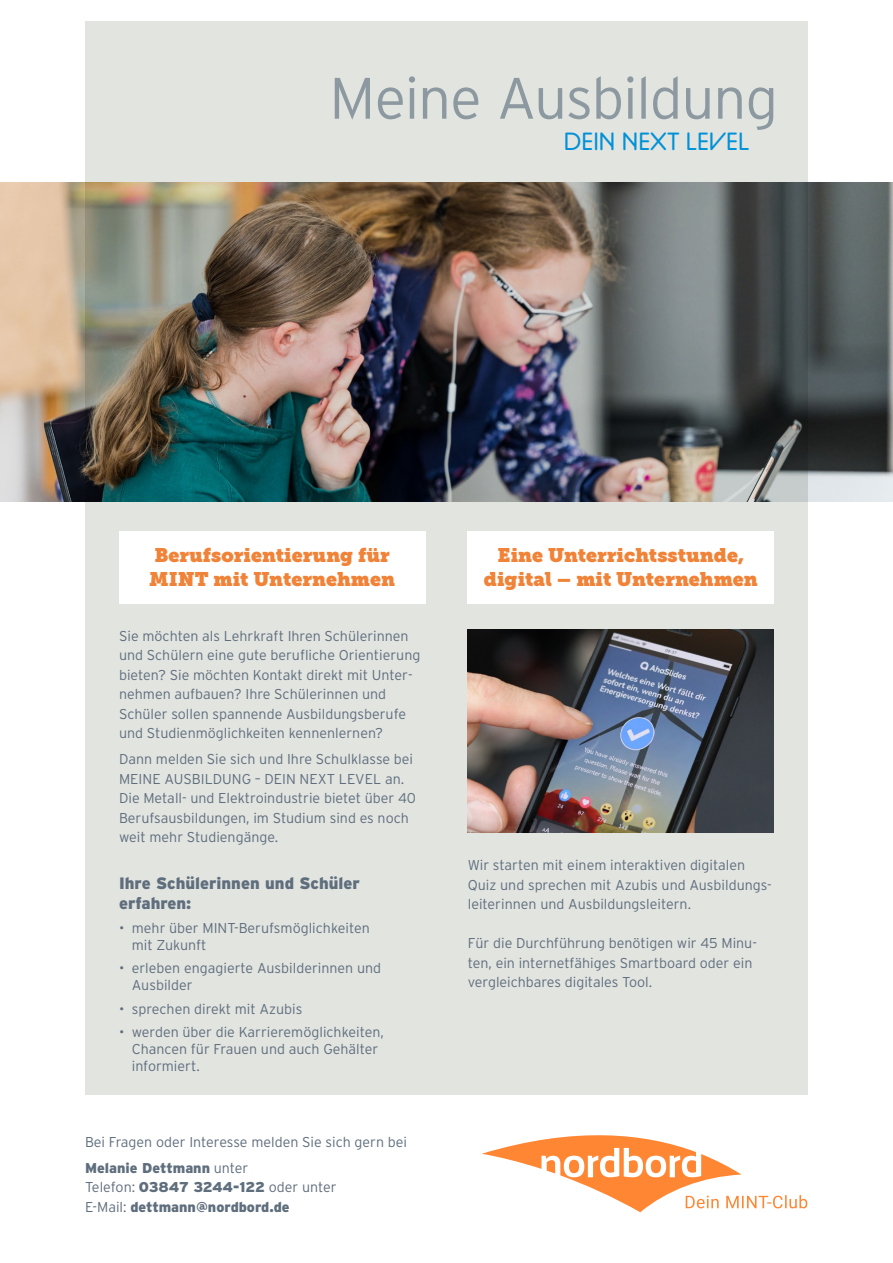
<style>
.page{position:relative;width:893px;height:1263px;background:#fff}
.page>*{position:absolute;margin:0;border:0;box-sizing:border-box;transform-origin:0 0}
.t1{font:300 58.35px "Interstate";letter-spacing:-.02em;color:#8d99a0}
.t2{font:24.9px "BC Alphapipe RB";color:#0091d7}
.t3{font:19.5px/23.4px "Museo Slab";color:#f08338}
.t4{font:900 16.5px/19.8px "Interstate";color:#5f6e7d}
.t5{font:300 14.25px/19.5px "Interstate";color:#5f6e7d}
.t6{font:900 14.25px/19.5px "Interstate";color:#5f6e7d}
.s1{font-weight:900}
.s2{font-weight:300}
</style>
<div class="page">
<img style="left:0;top:183px;width:893px;height:319px">
<img style="left:85px;top:21px;width:723px;height:1074px">
<svg style="left:482px;top:1135px;width:325px;height:77px"></svg>
<div style="left:119px;top:531px;width:306px;height:73px;background:#fff"></div>
<div style="left:468px;top:531px;width:306px;height:73px;background:#fff"></div>
<img style="left:468px;top:629px;width:306px;height:203px">
<h1 class="t1" style="left:329px;top:65px;width:450px">Meine Ausbildung</h1>
<h2 class="t2" style="left:564px;top:126px;width:187px">DEIN NEXT LEVEL</h2>
<h3 class="t3" style="left:149px;top:544px;width:247px">Berufsorientierung für<br>MINT mit Unternehmen</h3>
<p class="t5" style="left:119px;top:626px;width:303px">Sie möchten als Lehrkraft Ihren Schülerinnen und Schülern eine gute berufliche Orientierung bieten? Sie möchten Kontakt direkt mit Unter&shy;nehmen aufbauen? Ihre Schülerinnen und Schüler sollen spannende Ausbildungsberufe und Studienmöglichkeiten kennenlernen?</p>
<p class="t5" style="left:119px;top:749px;width:298px">Dann melden Sie sich und Ihre Schulklasse bei MEINE AUSBILDUNG – DEIN NEXT LEVEL an.<br>Die Metall- und Elektroindustrie bietet über 40<br>Berufsausbildungen, im Studium sind es noch weit mehr Studiengänge.</p>
<p class="t4" style="left:119px;top:873px;width:242px">Ihre Schülerinnen und Schüler erfahren:</p>
<p class="t5" style="left:132px;top:919px;width:240px;line-height:17.1px;text-indent:-13px">• mehr über MINT-Berufsmöglichkeiten mit Zukunft</p>
<p class="t5" style="left:132px;top:959px;width:251px;line-height:17.1px;text-indent:-13px">• erleben engagierte Ausbilderinnen und<br>Ausbilder</p>
<p class="t5" style="left:119px;top:999px;width:185px">• sprechen direkt mit Azubis</p>
<p class="t5" style="left:132px;top:1023px;width:254px;line-height:17.1px;text-indent:-13px">• werden über die Karrieremöglichkeiten,<br>Chancen für Frauen und auch Gehälter informiert.</p>
<p class="t5" style="left:85px;top:1129px;width:324px;line-height:26px">Bei Fragen oder Interesse melden Sie sich gern bei<br><span class="s1">Melanie Dettmann</span> unter</p>
<p class="t6" style="left:85px;top:1177px;width:253px"><span class="s2">Telefon:</span> 03847 3244-122 <span class="s2">oder unter<br>E-Mail:</span> dettmann@nordbord.de</p>
<h3 class="t3" style="left:484px;top:544px;width:276px;text-align:center">Eine Unterrichtsstunde, digital – mit Unternehmen</h3>
<p class="t5" style="left:468px;top:855px;width:306px">Wir starten mit einem interaktiven digitalen<br>Quiz und sprechen mit Azubis und Ausbildungs&shy;leiterinnen und Ausbildungsleitern.</p>
<p class="t5" style="left:468px;top:933px;width:291px">Für die Durchführung benötigen wir 45 Minu&shy;ten, ein internetfähiges Smartboard oder ein vergleichbares digitales Tool.</p>
</div>
